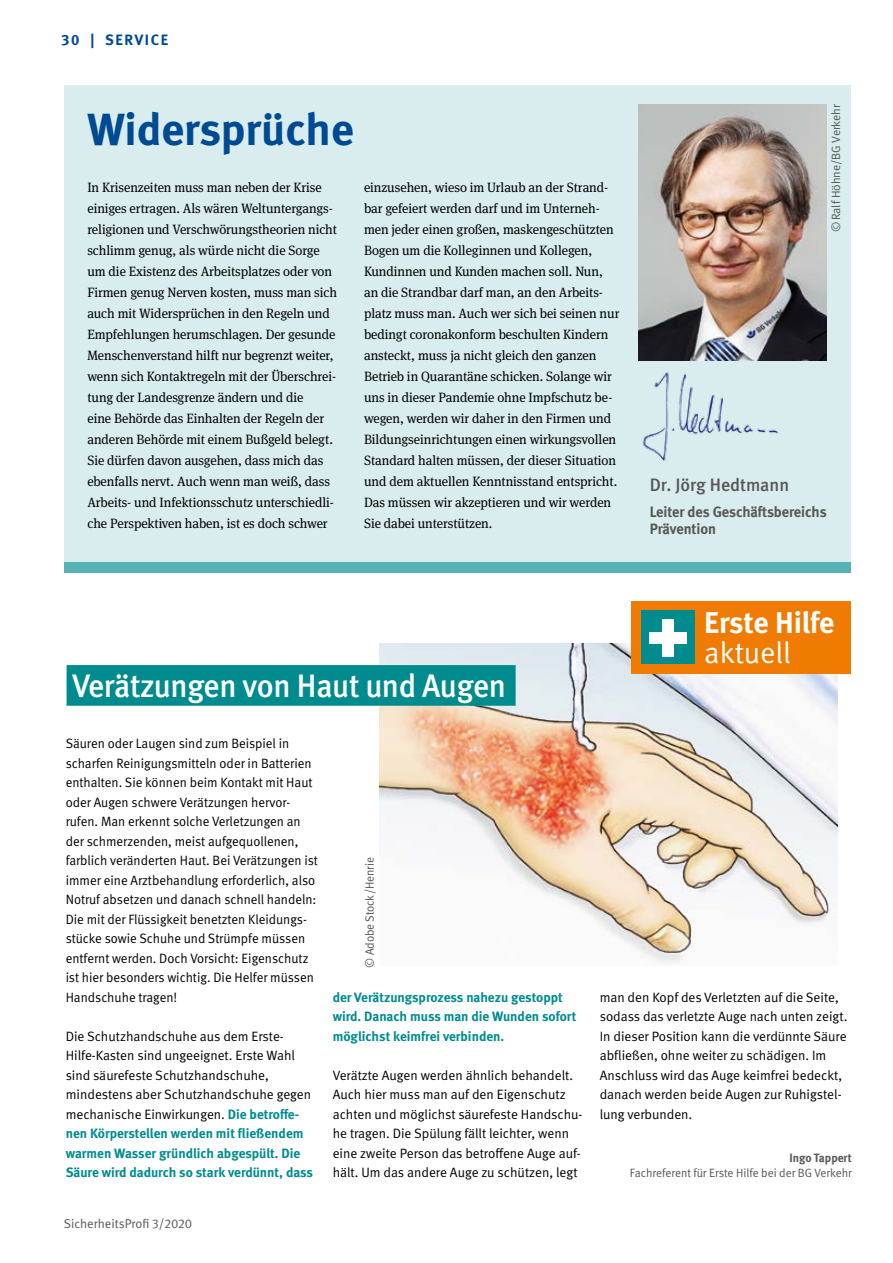
<style>
.page{position:relative;width:893px;height:1263px;background:#fff}
.page>*{position:absolute;margin:0;border:0;box-sizing:border-box;transform-origin:0 0}
.t1{font:700 45px "DGUV Meta";color:#004a93}
.t2{font:500 32.55px "DGUV Meta";letter-spacing:-.01em;color:#fff}
.t3{font:700 30px "DGUV Meta";letter-spacing:-.005em;color:#fff}
.t4{font:30px "DGUV Meta";color:#fff}
.t5{font:500 18px "DGUV Meta";color:#585757}
.t6{font:700 15px/17.2px "DGUV Meta";letter-spacing:-.005em;color:#585757}
.t7{font:700 15px "DGUV Meta";letter-spacing:.11em;color:#004a93}
.t8{font:13.5px/19.5px "DGUV Meta";color:#000}
.t9{font:13.5px/21px "DGUV Meta Serif";letter-spacing:-.005em;color:#000}
.t10{font:700 13.5px/19.5px "DGUV Meta";color:#008c8f}
.t11{font:12.75px "DGUV Meta";color:#585757}
.t12{font:12px "DGUV Meta";letter-spacing:-.005em;color:#585757}
.t13{font:700 12px "DGUV Meta";color:#585757}
.s1{font-weight:700;color:#008c8f}
</style>
<div class="page">
<img style="left:379px;top:643px;width:458px;height:320px">
<div style="left:64px;top:85px;width:786px;height:488px;background:#d9edee"></div>
<img style="left:643px;top:372px;width:136px;height:89px">
<div style="left:631px;top:601px;width:219px;height:72px;background:#ef7c00"></div>
<div style="left:641px;top:610px;width:54px;height:54px;background:#008c8f"></div>
<div style="left:662px;top:619px;width:12px;height:37px;background:#fff"></div>
<div style="left:649px;top:632px;width:38px;height:11px;background:#fff"></div>
<img style="left:638px;top:105px;width:189px;height:255px">
<div style="left:64px;top:562px;width:786px;height:11px;background:#56b2b5"></div>
<div style="left:67px;top:665px;width:449px;height:41px;background:#008c8f"></div>
<p class="t7" style="left:62px;top:31px;width:108px">30 | SERVICE</p>
<h1 class="t1" style="left:87px;top:102px;width:268px">Widersprüche</h1>
<p class="t9" style="left:87px;top:177px;width:251px">In Krisenzeiten muss man neben der Krise einiges ertragen. Als wären Weltuntergangs&shy;religionen und Verschwörungstheorien nicht schlimm genug, als würde nicht die Sorge um die Existenz des Arbeitsplatzes oder von Firmen genug Nerven kosten, muss man sich auch mit Widersprüchen in den Regeln und Empfehlungen herumschlagen. Der gesunde Menschenverstand hilft nur begrenzt weiter, wenn sich Kontaktregeln mit der Überschrei&shy;tung der Landesgrenze ändern und die<br>eine Behörde das Einhalten der Regeln der anderen Behörde mit einem Bußgeld belegt.<br>Sie dürfen davon ausgehen, dass mich das ebenfalls nervt. Auch wenn man weiß, dass Arbeits- und Infektionsschutz unterschiedli&shy;che Perspektiven haben, ist es doch schwer</p>
<p class="t9" style="left:364px;top:177px;width:257px">einzusehen, wieso im Urlaub an der Strand&shy;bar gefeiert werden darf und im Unterneh&shy;men jeder einen großen, maskengeschützten Bogen um die Kolleginnen und Kollegen, Kundinnen und Kunden machen soll. Nun, an die Strandbar darf man, an den Arbeits&shy;platz muss man. Auch wer sich bei seinen nur bedingt coronakonform beschulten Kindern ansteckt, muss ja nicht gleich den ganzen Betrieb in Quarantäne schicken. Solange wir uns in dieser Pandemie ohne Impfschutz be&shy;wegen, werden wir daher in den Firmen und Bildungseinrichtungen einen wirkungsvollen Standard halten müssen, der dieser Situation und dem aktuellen Kenntnisstand entspricht.<br>Das müssen wir akzeptieren und wir werden Sie dabei unterstützen.</p>
<h2 class="t2" style="left:72px;top:666px;width:435px">Verätzungen von Haut und Augen</h2>
<p class="t12" style="left:829px;top:232px;width:130px;rotate:-90deg">©Ralf Höhne/BG Verkehr</p>
<h3 class="t5" style="left:650px;top:474px;width:141px">Dr. Jörg Hedtmann</h3>
<p class="t6" style="left:650px;top:503px;width:179px">Leiter des Geschäftsbereichs<br>Prävention</p>
<h3 class="t3" style="left:704px;top:605px;width:132px">Erste Hilfe</h3>
<h3 class="t4" style="left:704px;top:636px;width:88px">aktuell</h3>
<p class="t8" style="left:66px;top:734px;width:254px">Säuren oder Laugen sind zum Beispiel in scharfen Reinigungsmitteln oder in Batterien enthalten. Sie können beim Kontakt mit Haut oder Augen schwere Verätzungen hervor&shy;rufen. Man erkennt solche Verletzungen an der schmerzenden, meist aufgequollenen, farblich veränderten Haut. Bei Verätzungen ist immer eine Arztbehandlung erforderlich, also Notruf absetzen und danach schnell handeln:<br>Die mit der Flüssigkeit benetzten Kleidungs&shy;stücke sowie Schuhe und Strümpfe müssen entfernt werden. Doch Vorsicht: Eigenschutz ist hier besonders wichtig. Die Helfer müssen Handschuhe tragen!</p>
<p class="t8" style="left:66px;top:1026px;width:249px">Die Schutzhandschuhe aus dem Erste-Hilfe-Kasten sind ungeeignet. Erste Wahl sind säurefeste Schutzhandschuhe, mindestens aber Schutzhandschuhe gegen mechanische Einwirkungen. <span class="s1">Die betroffe&shy;nen Körperstellen werden mit fließendem warmen Wasser gründlich abgespült. Die Säure wird dadurch so stark verdünnt, dass</span></p>
<p class="t12" style="left:363px;top:967px;width:112px;rotate:-90deg">© Adobe Stock/Henrie</p>
<p class="t10" style="left:333px;top:987px;width:245px">der Verätzungsprozess nahezu gestoppt wird. Danach muss man die Wunden sofort möglichst keimfrei verbinden.</p>
<p class="t8" style="left:333px;top:1065px;width:251px">Verätzte Augen werden ähnlich behandelt.<br>Auch hier muss man auf den Eigenschutz achten und möglichst säurefeste Handschu&shy;he tragen. Die Spülung fällt leichter, wenn eine zweite Person das betroffene Auge auf&shy;hält. Um das andere Auge zu schützen, legt</p>
<p class="t11" style="left:64px;top:1216px;width:130px">SicherheitsProfi 3/2020</p>
<p class="t8" style="left:600px;top:987px;width:249px">man den Kopf des Verletzten auf die Seite, sodass das verletzte Auge nach unten zeigt.<br>In dieser Position kann die verdünnte Säure abfließen, ohne weiter zu schädigen. Im Anschluss wird das Auge keimfrei bedeckt, danach werden beide Augen zur Ruhigstel&shy;lung verbunden.</p>
<p class="t13" style="left:789px;top:1151px;width:64px">Ingo Tappert</p>
<p class="t12" style="left:630px;top:1166px;width:223px">Fachreferent für Erste Hilfe bei der BG Verkehr</p>
</div>
